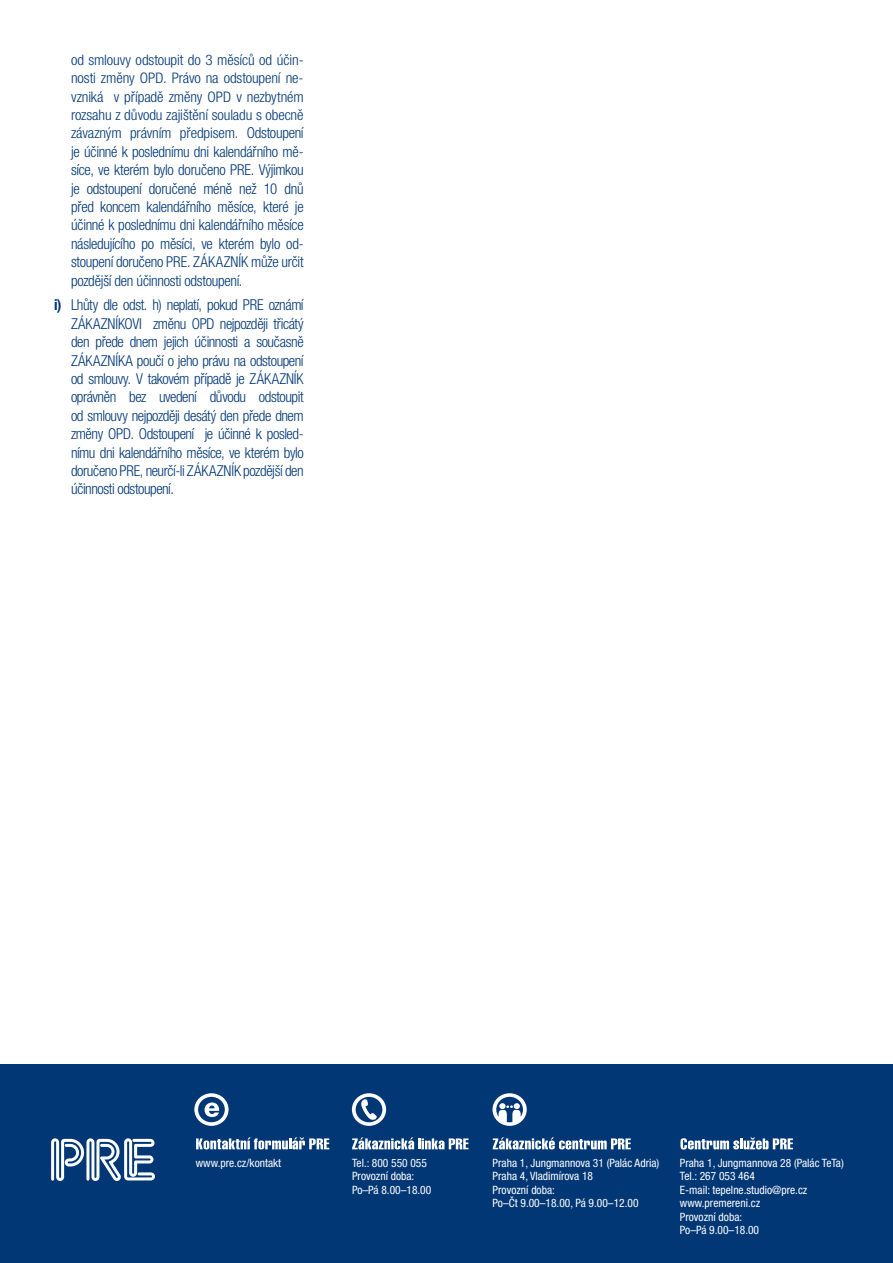
<style>
.page{position:relative;width:893px;height:1263px;background:#fff}
.page>*{position:absolute;margin:0;border:0;box-sizing:border-box;transform-origin:0 0}
.t1{font:300 condensed 15px/18.5px "Helvetica Neue LT Pro";letter-spacing:-.02em;color:#013775;text-align:justify}
.t2{font:300 condensed 14.55px/18.5px "Helvetica Neue LT Pro";letter-spacing:-.01em;color:#013775;text-align:justify}
.t3{font:condensed 11.55px/13.5px "Helvetica Neue LT Pro";color:#fff}
.s1{font-size:15px}
.s2{font-weight:700}
</style>
<div class="page">
<div style="left:0;top:1064px;width:893px;height:199px;background:#013775"></div>
<svg style="left:51px;top:1138px;width:104px;height:43px"></svg>
<svg style="left:352px;top:1093px;width:34px;height:33px"></svg>
<svg style="left:352px;top:1137px;width:116px;height:12px"></svg>
<svg style="left:492px;top:1093px;width:35px;height:33px"></svg>
<svg style="left:493px;top:1137px;width:138px;height:12px"></svg>
<svg style="left:680px;top:1137px;width:158px;height:73px;background:#10437d"></svg>
<svg style="left:194px;top:1093px;width:35px;height:33px"></svg>
<svg style="left:196px;top:1137px;width:133px;height:12px"></svg>
<p class="t2" style="left:71px;top:52px;width:234px">od smlouvy odstoupit do 3 měsíců od účin&shy;nosti změny OPD. Právo na odstoupení ne&shy;vzniká v případě změny OPD v nezbytném rozsahu z důvodu zajištění souladu s obecně závazným právním předpisem. <span class="s1">Odstoupení</span></p>
<p class="t1" style="left:71px;top:144px;width:234px">je účinné k poslednímu dni kalendářního mě&shy;síce, ve kterém bylo doručeno PRE. Výjimkou je odstoupení doručené méně než 10 dnů před koncem kalendářního měsíce, které je účinné k poslednímu dni kalendářního měsíce následujícího po měsíci, ve kterém bylo od&shy;stoupení doručeno PRE. ZÁKAZNÍK může určit pozdější den účinnosti odstoupení.</p>
<p class="t1" style="left:71px;top:297px;width:234px;text-indent:-17px"><span class="s2">i)</span> Lhůty dle odst. h) neplatí, pokud PRE oznámí ZÁKAZNÍKOVI změnu OPD nejpozději třicátý den přede dnem jejich účinnosti a současně ZÁKAZNÍKA poučí o jeho právu na odstoupení od smlouvy. V takovém případě je ZÁKAZNÍK oprávněn bez uvedení důvodu odstoupit od smlouvy nejpozději desátý den přede dnem změny OPD. Odstoupení je účinné k posled&shy;nímu dni kalendářního měsíce, ve kterém bylo doručeno PRE, neurčí-li ZÁKAZNÍK pozdější den účinnosti odstoupení.</p>
<p class="t3" style="left:196px;top:1157px;width:87px">www.pre.cz/kontakt</p>
<p class="t3" style="left:352px;top:1157px;width:81px">Tel.: 800 550 055<br>Provozní doba:<br>Po–Pá 8.00–18.00</p>
<p class="t3" style="left:493px;top:1157px;width:168px">Praha 1, Jungmannova 31 (Palác Adria)<br>Praha 4, Vladimírova 18<br>Provozní doba:<br>Po–Čt 9.00–18.00, Pá 9.00–12.00</p>
<p class="t3" style="left:680px;top:1157px;width:165px">Praha 1, Jungmannova 28 (Palác TeTa)<br>Tel.: 267 053 464<br>E-mail: tepelne.studio@pre.cz www.premereni.cz<br>Provozní doba:<br>Po–Pá 9.00–18.00</p>
</div>
